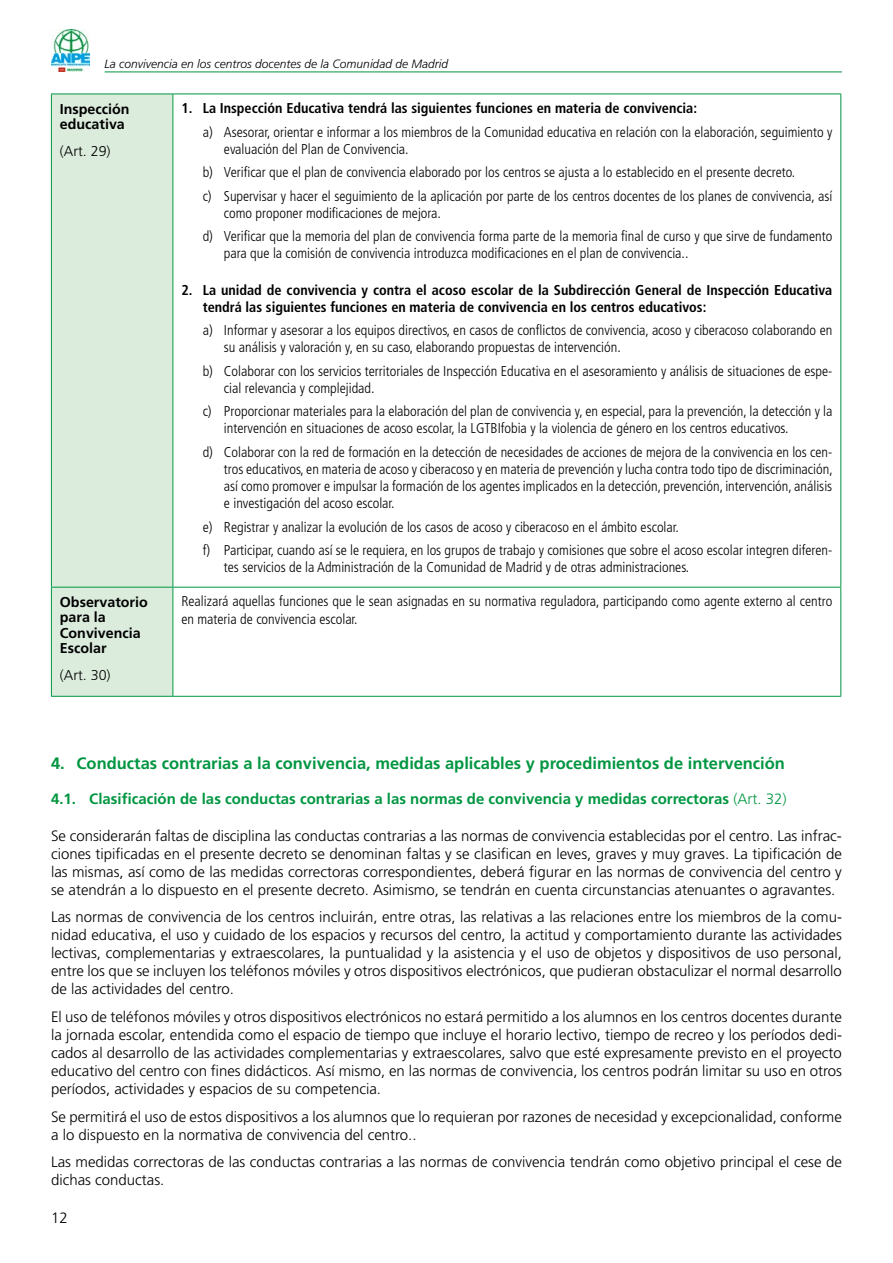
<style>
.page{position:relative;width:893px;height:1263px;background:#fff}
.page>*{position:absolute;margin:0;border:0;box-sizing:border-box;transform-origin:0 0}
.t1{font:700 16.5px "Frutiger";color:#009641}
.t2{font:300 15px/18px "Frutiger";color:#000;text-align:justify}
.t3{font:700 15px "Frutiger";color:#009641}
.t4{font:300 condensed 14.25px/17.1px "Frutiger LT Std";color:#000}
.t5{font:700 condensed 14.25px/17.1px "Frutiger LT Std";color:#000}
.t6{font:700 14.25px/15.5px "Frutiger";color:#000}
.t7{font:300 14.25px "Frutiger";color:#000}
.t8{font:italic 300 12px "Frutiger";color:#000}
.s1{font-weight:300}
</style>
<div class="page">
<img style="left:52px;top:29px;width:38px;height:43px">
<hr style="left:105px;top:72px;width:737px;height:1px;background:#009641">
<div style="left:52px;top:95px;width:121px;height:601px;background:#dbecdd"></div>
<hr style="left:51px;top:94px;width:1px;height:493px;background:#009641">
<hr style="left:173px;top:94px;width:1px;height:493px;background:#009641">
<hr style="left:840px;top:94px;width:1px;height:493px;background:#009641">
<hr style="left:51px;top:587px;width:122px;height:1px;background:#009641">
<hr style="left:51px;top:587px;width:1px;height:109px;background:#009641">
<hr style="left:173px;top:587px;width:668px;height:1px;background:#009641">
<hr style="left:173px;top:587px;width:1px;height:109px;background:#009641">
<hr style="left:840px;top:587px;width:1px;height:109px;background:#009641">
<hr style="left:51px;top:696px;width:122px;height:1px;background:#009641">
<hr style="left:173px;top:696px;width:668px;height:1px;background:#009641">
<hr style="left:51px;top:94px;width:122px;height:1px;background:#009641">
<hr style="left:173px;top:94px;width:668px;height:1px;background:#009641">
<p class="t8" style="left:105px;top:57px;width:345px">La convivencia en los centros docentes de la Comunidad de Madrid</p>
<p class="t6" style="left:60px;top:101px;width:71px">Inspección educativa</p>
<p class="t7" style="left:60px;top:143px;width:52px">(Art. 29)</p>
<p class="t6" style="left:60px;top:594px;width:89px">Observatorio para la<br>Convivencia<br>Escolar</p>
<p class="t7" style="left:60px;top:667px;width:52px">(Art. 30)</p>
<p class="t5" style="left:181px;top:100px;width:517px">1. La Inspección Educativa tendrá las siguientes funciones en materia de convivencia:</p>
<p class="t4" style="left:224px;top:123px;width:610px;text-indent:-21px">a) Asesorar, orientar e informar a los miembros de la Comunidad educativa en relación con la elaboración, seguimiento y evaluación del Plan de Convivencia.</p>
<p class="t4" style="left:203px;top:161px;width:631px;line-height:23.5px">b) Verificar que el plan de convivencia elaborado por los centros se ajusta a lo establecido en el presente decreto.<br>c) Supervisar y hacer el seguimiento de la aplicación por parte de los centros docentes de los planes de convivencia, así</p>
<p class="t4" style="left:203px;top:201px;width:631px;line-height:23.5px;text-indent:21px">como proponer modificaciones de mejora.<br>d) Verificar que la memoria del plan de convivencia forma parte de la memoria final de curso y que sirve de fundamento</p>
<p class="t4" style="left:224px;top:245px;width:466px">para que la comisión de convivencia introduzca modificaciones en el plan de convivencia..</p>
<p class="t5" style="left:203px;top:281px;width:631px;text-indent:-21px">2. La unidad de convivencia y contra el acoso escolar de la Subdirección General de Inspección Educativa tendrá las siguientes funciones en materia de convivencia en los centros educativos:</p>
<p class="t4" style="left:224px;top:322px;width:610px;text-indent:-21px">a) Informar y asesorar a los equipos directivos, en casos de conflictos de convivencia, acoso y ciberacoso colaborando en su análisis y valoración y, en su caso, elaborando propuestas de intervención.</p>
<p class="t4" style="left:224px;top:362px;width:610px;text-indent:-21px">b) Colaborar con los servicios territoriales de Inspección Educativa en el asesoramiento y análisis de situaciones de espe&shy;cial relevancia y complejidad.</p>
<p class="t4" style="left:224px;top:403px;width:610px;text-indent:-21px">c) Proporcionar materiales para la elaboración del plan de convivencia y, en especial, para la prevención, la detección y la intervención en situaciones de acoso escolar, la LGTBIfobia y la violencia de género en los centros educativos.</p>
<p class="t4" style="left:224px;top:444px;width:610px;text-align:justify;text-indent:-21px">d) Colaborar con la red de formación en la detección de necesidades de acciones de mejora de la convivencia en los cen&shy;tros educativos, en materia de acoso y ciberacoso y en materia de prevención y lucha contra todo tipo de discriminación, así como promover e impulsar la formación de los agentes implicados en la detección, prevención, intervención, análisis e investigación del acoso escolar.</p>
<p class="t4" style="left:203px;top:515px;width:631px;line-height:23.5px">e) Registrar y analizar la evolución de los casos de acoso y ciberacoso en el ámbito escolar.<br>f) Participar, cuando así se le requiera, en los grupos de trabajo y comisiones que sobre el acoso escolar integren diferen-</p>
<p class="t4" style="left:224px;top:559px;width:467px">tes servicios de la Administración de la Comunidad de Madrid y de otras administraciones.</p>
<p class="t4" style="left:181px;top:593px;width:652px">Realizará aquellas funciones que le sean asignadas en su normativa reguladora, participando como agente externo al centro en materia de convivencia escolar.</p>
<p class="t1" style="left:51px;top:753px;width:735px">4. Conductas contrarias a la convivencia, medidas aplicables y procedimientos de intervención</p>
<p class="t3" style="left:51px;top:789px;width:737px">4.1. Clasificación de las conductas contrarias a las normas de convivencia y medidas correctoras <span class="s1">(Art. 32)</span></p>
<p class="t2" style="left:51px;top:826px;width:792px">Se considerarán faltas de disciplina las conductas contrarias a las normas de convivencia establecidas por el centro. Las infrac&shy;ciones tipificadas en el presente decreto se denominan faltas y se clasifican en leves, graves y muy graves. La tipificación de las mismas, así como de las medidas correctoras correspondientes, deberá figurar en las normas de convivencia del centro y se atendrán a lo dispuesto en el presente decreto. Asimismo, se tendrán en cuenta circunstancias atenuantes o agravantes.</p>
<p class="t2" style="left:51px;top:908px;width:792px">Las normas de convivencia de los centros incluirán, entre otras, las relativas a las relaciones entre los miembros de la comu&shy;nidad educativa, el uso y cuidado de los espacios y recursos del centro, la actitud y comportamiento durante las actividades lectivas, complementarias y extraescolares, la puntualidad y la asistencia y el uso de objetos y dispositivos de uso personal, entre los que se incluyen los teléfonos móviles y otros dispositivos electrónicos, que pudieran obstaculizar el normal desarrollo de las actividades del centro.</p>
<p class="t2" style="left:51px;top:1008px;width:792px">El uso de teléfonos móviles y otros dispositivos electrónicos no estará permitido a los alumnos en los centros docentes durante la jornada escolar, entendida como el espacio de tiempo que incluye el horario lectivo, tiempo de recreo y los períodos dedi&shy;cados al desarrollo de las actividades complementarias y extraescolares, salvo que esté expresamente previsto en el proyecto educativo del centro con fines didácticos. Así mismo, en las normas de convivencia, los centros podrán limitar su uso en otros períodos, actividades y espacios de su competencia.</p>
<p class="t2" style="left:51px;top:1107px;width:792px">Se permitirá el uso de estos dispositivos a los alumnos que lo requieran por razones de necesidad y excepcionalidad, conforme a lo dispuesto en la normativa de convivencia del centro..</p>
<p class="t2" style="left:51px;top:1153px;width:792px">Las medidas correctoras de las conductas contrarias a las normas de convivencia tendrán como objetivo principal el cese de dichas conductas.</p>
<p class="t2" style="left:51px;top:1208px;width:18px">12</p>
</div>
